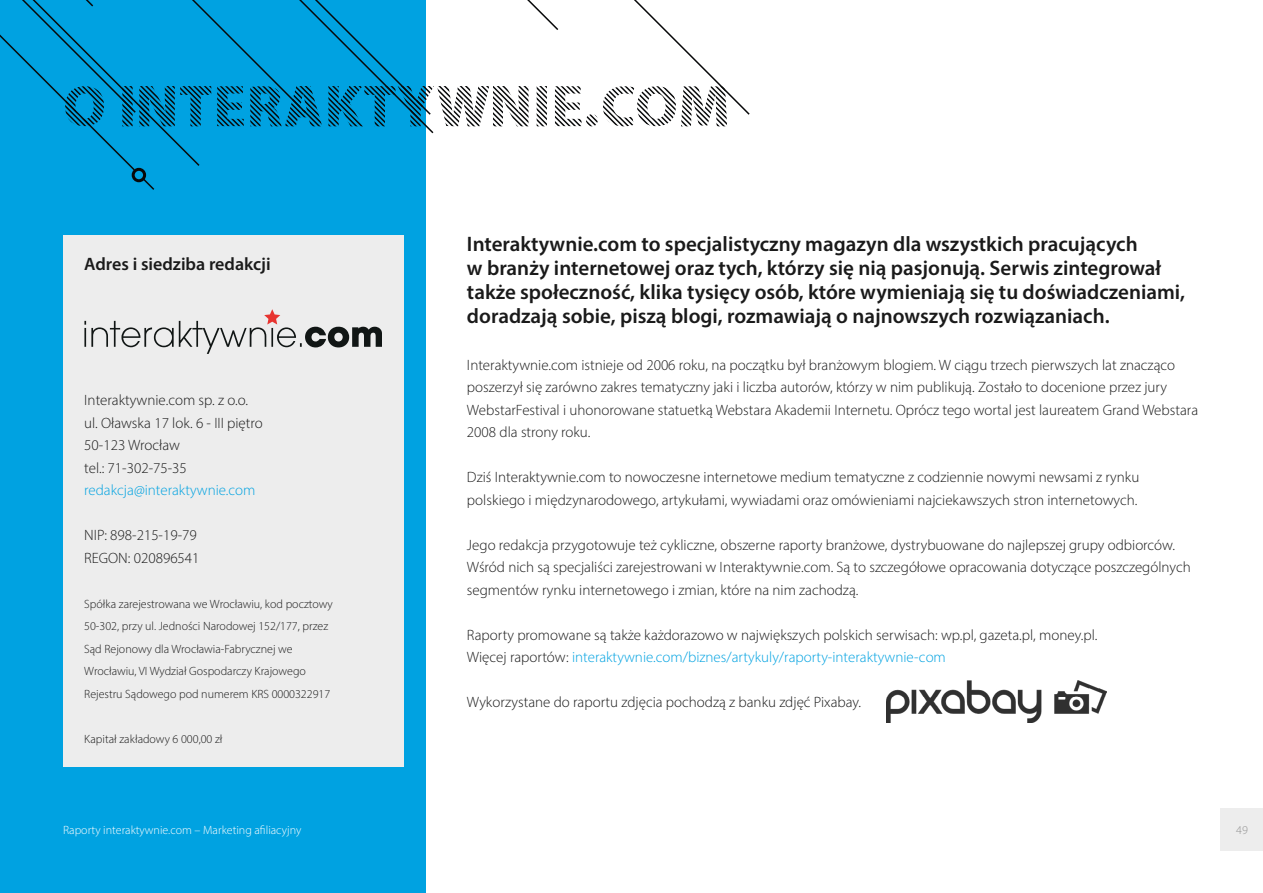
<style>
.page{position:relative;width:1263px;height:893px;background:#fff}
.page>*{position:absolute;margin:0;border:0;box-sizing:border-box;transform-origin:0 0}
.t1{font:600 21px/24px "Myriad Pro";color:#1a1a1a}
.t2{font:600 18px "Myriad Pro";color:#1a1a1a}
.t3{font:300 15px/22.5px "Myriad Pro";color:#1a1a1a}
.t4{font:300 15px "Myriad Pro";color:#00a2e1}
.t5{font:300 12px/22.5px "Myriad Pro";color:#1a1a1a}
.t6{font:300 12px "Myriad Pro";color:#fff}
.t7{font:300 12px "Myriad Pro";color:#929292}
.s1{color:#00a2e1}
</style>
<div class="page">
<div style="left:0;top:0;width:425px;height:893px;background:#00a2e1"></div>
<div style="left:1220px;top:809px;width:43px;height:42px;background:#ededed"></div>
<svg style="left:0;top:0;width:716px;height:191px"></svg>
<div style="left:132px;top:168px;width:14px;height:14px;border:3px solid #08090a;border-radius:50%"></div>
<div style="left:63px;top:235px;width:340px;height:532px;background:#ededed"></div>
<svg style="left:84px;top:309px;width:298px;height:45px"></svg>
<img style="left:887px;top:680px;width:219px;height:43px">
<p class="t2" style="left:84px;top:253px;width:188px">Adres i siedziba redakcji</p>
<p class="t3" style="left:84px;top:389px;width:180px">Interaktywnie.com sp. z o.o. ul. Oławska 17 lok. 6 - III piętro<br>50-123 Wrocław<br>tel.: 71-302-75-35</p>
<p class="t4" style="left:84px;top:481px;width:173px">redakcja@interaktywnie.com</p>
<p class="t3" style="left:84px;top:524px;width:117px">NIP: 898-215-19-79<br>REGON: 020896541</p>
<p class="t5" style="left:84px;top:592px;width:250px">Spółka zarejestrowana we Wrocławiu, kod pocztowy 50-302, przy ul. Jedności Narodowej 152/177, przez Sąd Rejonowy dla Wrocławia-Fabrycznej we Wrocławiu, VI Wydział Gospodarczy Krajowego Rejestru Sądowego pod numerem KRS 0000322917</p>
<p class="t5" style="left:84px;top:727px;width:140px">Kapitał zakładowy 6 000,00 zł</p>
<p class="t1" style="left:467px;top:232px;width:720px">Interaktywnie.com to specjalistyczny magazyn dla wszystkich pracujących<br>w branży internetowej oraz tych, którzy się nią pasjonują. Serwis zintegrował także społeczność, klika tysięcy osób, które wymieniają się tu doświadczeniami, doradzają sobie, piszą blogi, rozmawiają o najnowszych rozwiązaniach.</p>
<p class="t3" style="left:467px;top:353px;width:733px">Interaktywnie.com istnieje od 2006 roku, na początku był branżowym blogiem. W ciągu trzech pierwszych lat znacząco poszerzył się zarówno zakres tematyczny jaki i liczba autorów, którzy w nim publikują. Zostało to docenione przez jury WebstarFestival i uhonorowane statuetką Webstara Akademii Internetu. Oprócz tego wortal jest laureatem Grand Webstara 2008 dla strony roku.</p>
<p class="t3" style="left:467px;top:466px;width:674px">Dziś Interaktywnie.com to nowoczesne internetowe medium tematyczne z codziennie nowymi newsami z rynku polskiego i międzynarodowego, artykułami, wywiadami oraz omówieniami najciekawszych stron internetowych.</p>
<p class="t3" style="left:467px;top:533px;width:725px">Jego redakcja przygotowuje też cykliczne, obszerne raporty branżowe, dystrybuowane do najlepszej grupy odbiorców.<br>Wśród nich są specjaliści zarejestrowani w Interaktywnie.com. Są to szczegółowe opracowania dotyczące poszczególnych segmentów rynku internetowego i zmian, które na nim zachodzą.</p>
<p class="t3" style="left:467px;top:623px;width:632px">Raporty promowane są także każdorazowo w największych polskich serwisach: wp.pl, gazeta.pl, money.pl.<br>Więcej raportów: <span class="s1">interaktywnie.com/biznes/artykuly/raporty-interaktywnie-com</span></p>
<p class="t3" style="left:467px;top:691px;width:396px">Wykorzystane do raportu zdjęcia pochodzą z banku zdjęć Pixabay.</p>
<p class="t6" style="left:63px;top:823px;width:240px">Raporty interaktywnie.com – Marketing afiliacyjny</p>
<p class="t7" style="left:1236px;top:823px;width:13px">49</p>
</div>
